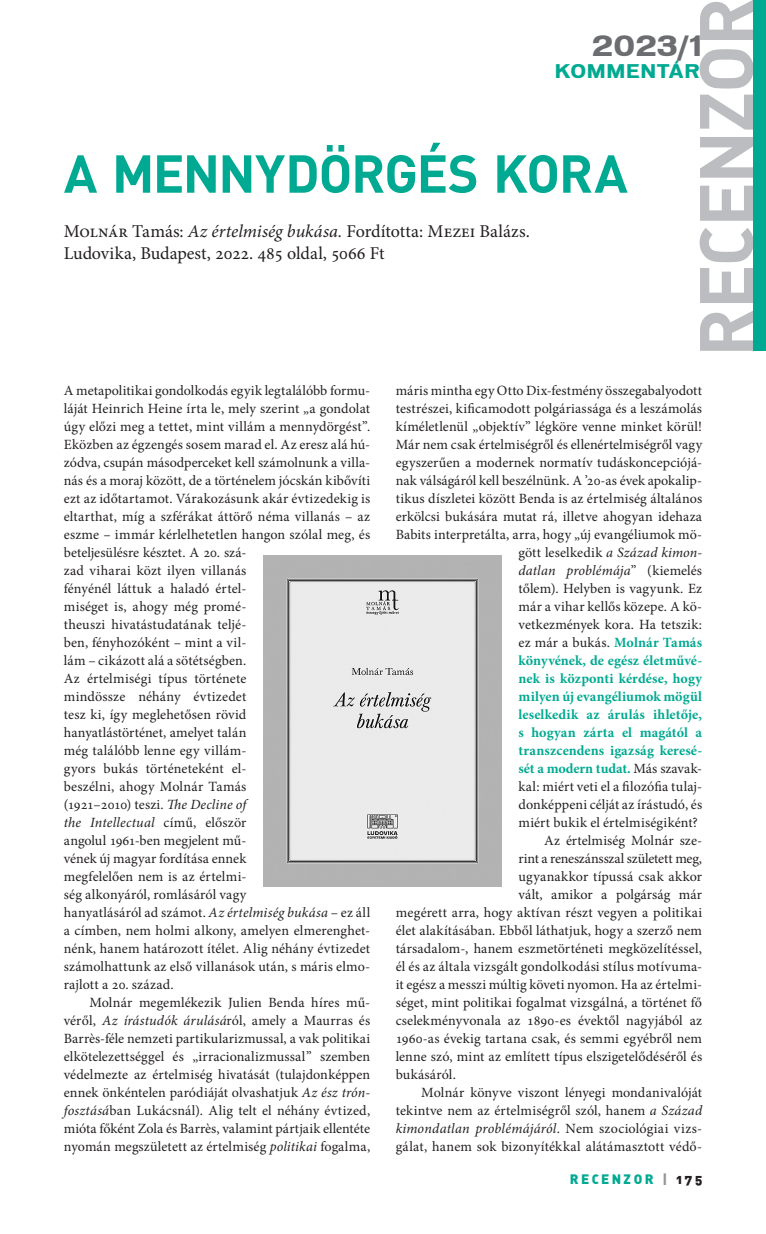
<style>
.page{position:relative;width:766px;height:1234px;background:#fff}
.page>*{position:absolute;margin:0;border:0;box-sizing:border-box;transform-origin:0 0}
._00_-_rovatfej{font:700 74.7px "DIN Alt PFL";letter-spacing:.02em;color:#bcbdc0}
._01_-_főcím{font:700 52.5px "DINPFL";letter-spacing:.015em;color:#00a991}
._01_-_főcím-2{font:700 26.7px "Vonnes PFL";color:#6c6d70}
._3003_-_alcím_RECEZN{font:18px/22.5px "Minion Pro";letter-spacing:-.005em;color:#231f20}
._01_-_főcím-3{font:700 18px "Vonnes PFL";letter-spacing:.065em;color:#00a991}
._3001_--_kenyér_2__R{font:14.1px/18px "Minion Pro";letter-spacing:.005em;color:#231f20;text-align:justify}
._3000_--_kenyér_1__R{font:14.1px/18px "Minion Pro";letter-spacing:.015em;color:#231f20}
._3001_--_kenyér_2__R-2{font:700 14.1px "Minion Pro";letter-spacing:.005em;color:#00a991}
._3001_--_kenyér_2__R-3{font:italic 14.1px "Minion Pro";letter-spacing:.005em;color:#231f20}
.t1{font:13.5px "DIN Alt Blk PFL";letter-spacing:.2em;color:#00a991}
.s1{font-style:italic}
.s2{font-style:normal}
.s3{font-weight:700;color:#00a991}
.s4{font-weight:400;color:#231f20}
.s5{color:#939598}
.s6{color:#231f20}
</style>
<div class="page">
<div style="left:753px;top:0;width:12px;height:351px;background:#00a991"></div>
<img style="left:263px;top:555px;width:238px;height:331px">
<p class="_00_-_rovatfej" style="left:677px;top:357px;width:359px;rotate:-90deg">RECENZOR</p>
<p class="_01_-_főcím-2" style="left:591px;top:30px;width:111px">2023/1</p>
<p class="_01_-_főcím-3" style="left:554px;top:60px;width:145px">KOMMENTÁR</p>
<p class="_01_-_főcím" style="left:64px;top:139px;width:563px">A MENNYDÖRGÉS KORA</p>
<p class="_3003_-_alcím_RECEZN" style="left:64px;top:220px;width:467px">Molnár Tamás: <span class="s1">Az értelmiség bukása.</span> Fordította: Mezei Balázs.<br>Ludovika, Budapest, 2022. 485 oldal, 5066 Ft</p>
<p class="_3000_--_kenyér_1__R" style="left:64px;top:381px;width:308px">A metapolitikai gondolkodás egyik legtalálóbb formu&shy;láját Heinrich Heine írta le, mely szerint „a gondolat úgy előzi meg a tettet, mint villám a mennydörgést”.<br>Eközben az égzengés sosem marad el. Az eresz alá hú&shy;zódva, csupán másodperceket kell számolnunk a villa&shy;nás és a moraj között, de a történelem jócskán kibővíti ezt az időtartamot. Várakozásunk akár évtizedekig is eltarthat, míg a szférákat áttörő néma villanás – az eszme – immár kérlelhetetlen hangon szólal meg, és beteljesülésre késztet. A 20. szá-<br>zad viharai közt ilyen villanás<br>fényénél láttuk a haladó értel-<br>miséget is, ahogy még promé-<br>theuszi hivatástudatának teljé-<br>ben, fényhozóként – mint a vil-<br>lám – cikázott alá a sötétségben.<br>Az értelmiségi típus története<br>mindössze néhány évtizedet<br>tesz ki, így meglehetősen rövid<br>hanyatlástörténet, amelyet talán<br>még találóbb lenne egy villám-<br>gyors bukás történeteként el-<br>beszélni, ahogy Molnár Tamás<br>(1921–2010) teszi. <span class="s1">The Decline of<br>the Intellectual</span> című, először<br>angolul 1961-ben megjelent mű-<br>vének új magyar fordítása ennek<br>megfelelően nem is az értelmi-<br>ség alkonyáról, romlásáról vagy<br>hanyatlásáról ad számot. <span class="s1">Az értelmiség bukása</span> – ez áll a címben, nem holmi alkony, amelyen elmerenghet&shy;nénk, hanem határozott ítélet. Alig néhány évtizedet számolhattunk az első villanások után, s máris elmo&shy;rajlott a 20. század.</p>
<p class="_3001_--_kenyér_2__R" style="left:64px;top:993px;width:308px;text-indent:26px">Molnár megemlékezik Julien Benda híres mű&shy;véről, <span class="s1">Az írástudók árulásá</span>ról, amely a Maurras és Barrès-féle nemzeti partikularizmussal, a vak politikai elkötelezettséggel és „irracionalizmussal” szemben védelmezte az értelmiség hivatását (tulajdonképpen ennek önkéntelen paródiáját olvashatjuk <span class="s1">Az ész trón&shy;fosztásá</span>ban Lukácsnál). Alig telt el néhány évtized, mióta főként Zola és Barrès, valamint pártjaik ellentéte nyomán megszületett az értelmiség <span class="s1">politikai</span> fogalma,</p>
<p class="_3001_--_kenyér_2__R" style="left:395px;top:381px;width:308px">máris mintha egy Otto Dix-festmény összegabalyodott</p>
<p class="_3001_--_kenyér_2__R" style="left:395px;top:399px;width:308px">testrészei, kificamodott polgáriassága és a leszámolás</p>
<p class="_3001_--_kenyér_2__R" style="left:395px;top:417px;width:308px">kíméletlenül „objektív” légköre venne minket körül!</p>
<p class="_3001_--_kenyér_2__R" style="left:395px;top:435px;width:308px">Már nem csak értelmiségről és ellenértelmiségről vagy</p>
<p class="_3001_--_kenyér_2__R" style="left:395px;top:453px;width:308px">egyszerűen a modernek normatív tudáskoncepciójá-</p>
<p class="_3001_--_kenyér_2__R" style="left:395px;top:471px;width:308px">nak válságáról kell beszélnünk. A ’20-as évek apokalip-</p>
<p class="_3001_--_kenyér_2__R" style="left:395px;top:489px;width:308px">tikus díszletei között Benda is az értelmiség általános</p>
<p class="_3001_--_kenyér_2__R" style="left:395px;top:507px;width:308px">erkölcsi bukására mutat rá, illetve ahogyan idehaza</p>
<p class="_3001_--_kenyér_2__R" style="left:395px;top:525px;width:308px">Babits interpretálta, arra, hogy „új evangéliumok mö-</p>
<p class="_3001_--_kenyér_2__R" style="left:518px;top:543px;width:185px">gött leselkedik <span class="s1">a Század kimon-</span></p>
<p class="_3001_--_kenyér_2__R-3" style="left:518px;top:560px;width:185px">datlan problémája<span class="s2">” (kiemelés</span></p>
<p class="_3001_--_kenyér_2__R" style="left:518px;top:579px;width:185px">tőlem). Helyben is vagyunk. Ez</p>
<p class="_3001_--_kenyér_2__R" style="left:518px;top:597px;width:185px">már a vihar kellős közepe. A kö-</p>
<p class="_3001_--_kenyér_2__R" style="left:518px;top:615px;width:185px">vetkezmények kora. Ha tetszik:</p>
<p class="_3001_--_kenyér_2__R" style="left:518px;top:633px;width:185px">ez már a bukás. <span class="s3">Molnár Tamás</span></p>
<p class="_3001_--_kenyér_2__R-2" style="left:518px;top:650px;width:185px">könyvének, de egész életművé-</p>
<p class="_3001_--_kenyér_2__R-2" style="left:518px;top:668px;width:185px">nek is központi kérdése, hogy</p>
<p class="_3001_--_kenyér_2__R-2" style="left:518px;top:686px;width:185px">milyen új evangéliumok mögül</p>
<p class="_3001_--_kenyér_2__R-2" style="left:518px;top:704px;width:185px">leselkedik az árulás ihletője,</p>
<p class="_3001_--_kenyér_2__R-2" style="left:518px;top:722px;width:185px">s hogyan zárta el magától a</p>
<p class="_3001_--_kenyér_2__R-2" style="left:518px;top:740px;width:185px">transzcendens igazság keresé-</p>
<p class="_3001_--_kenyér_2__R-2" style="left:518px;top:758px;width:185px">sét a modern tudat. <span class="s4">Más szavak-</span></p>
<p class="_3001_--_kenyér_2__R" style="left:518px;top:777px;width:185px">kal: miért veti el a filozófia tulaj-</p>
<p class="_3001_--_kenyér_2__R" style="left:518px;top:795px;width:185px">donképpeni célját az írástudó, és</p>
<p class="_3001_--_kenyér_2__R" style="left:518px;top:813px;width:181px">miért bukik el értelmiségiként?</p>
<p class="_3001_--_kenyér_2__R" style="left:544px;top:831px;width:159px">Az értelmiség Molnár sze-</p>
<p class="_3001_--_kenyér_2__R" style="left:518px;top:849px;width:185px">rint a reneszánsszal született meg,</p>
<p class="_3001_--_kenyér_2__R" style="left:518px;top:867px;width:185px">ugyanakkor típussá csak akkor</p>
<p class="_3001_--_kenyér_2__R" style="left:518px;top:885px;width:185px">vált, amikor a polgárság már</p>
<p class="_3001_--_kenyér_2__R" style="left:395px;top:903px;width:308px">megérett arra, hogy aktívan részt vegyen a politikai</p>
<p class="_3001_--_kenyér_2__R" style="left:395px;top:921px;width:308px">élet alakításában. Ebből láthatjuk, hogy a szerző nem</p>
<p class="_3001_--_kenyér_2__R" style="left:395px;top:939px;width:308px">társadalom-, hanem eszmetörténeti megközelítéssel,</p>
<p class="_3001_--_kenyér_2__R" style="left:395px;top:957px;width:308px">él és az általa vizsgált gondolkodási stílus motívuma-</p>
<p class="_3001_--_kenyér_2__R" style="left:395px;top:975px;width:308px">it egész a messzi múltig követi nyomon. Ha az értelmi-</p>
<p class="_3001_--_kenyér_2__R" style="left:395px;top:993px;width:308px">séget, mint politikai fogalmat vizsgálná, a történet fő</p>
<p class="_3001_--_kenyér_2__R" style="left:395px;top:1011px;width:308px">cselekményvonala az 1890-es évektől nagyjából az</p>
<p class="_3001_--_kenyér_2__R" style="left:395px;top:1029px;width:308px">1960-as évekig tartana csak, és semmi egyébről nem</p>
<p class="_3001_--_kenyér_2__R" style="left:395px;top:1047px;width:308px">lenne szó, mint az említett típus elszigetelődéséről és</p>
<p class="_3001_--_kenyér_2__R" style="left:395px;top:1065px;width:62px">bukásáról.</p>
<p class="_3001_--_kenyér_2__R" style="left:395px;top:1083px;width:308px;text-indent:26px">Molnár könyve viszont lényegi mondanivalóját tekintve nem az értelmiségről szól, hanem <span class="s1">a Század kimondatlan problémájáról</span>. Nem szociológiai vizs&shy;gálat, hanem sok bizonyítékkal alátámasztott védő-</p>
<p class="t1" style="left:569px;top:1169px;width:134px">RECENZOR <span class="s5">|</span> <span class="s6">175</span></p>
</div>
